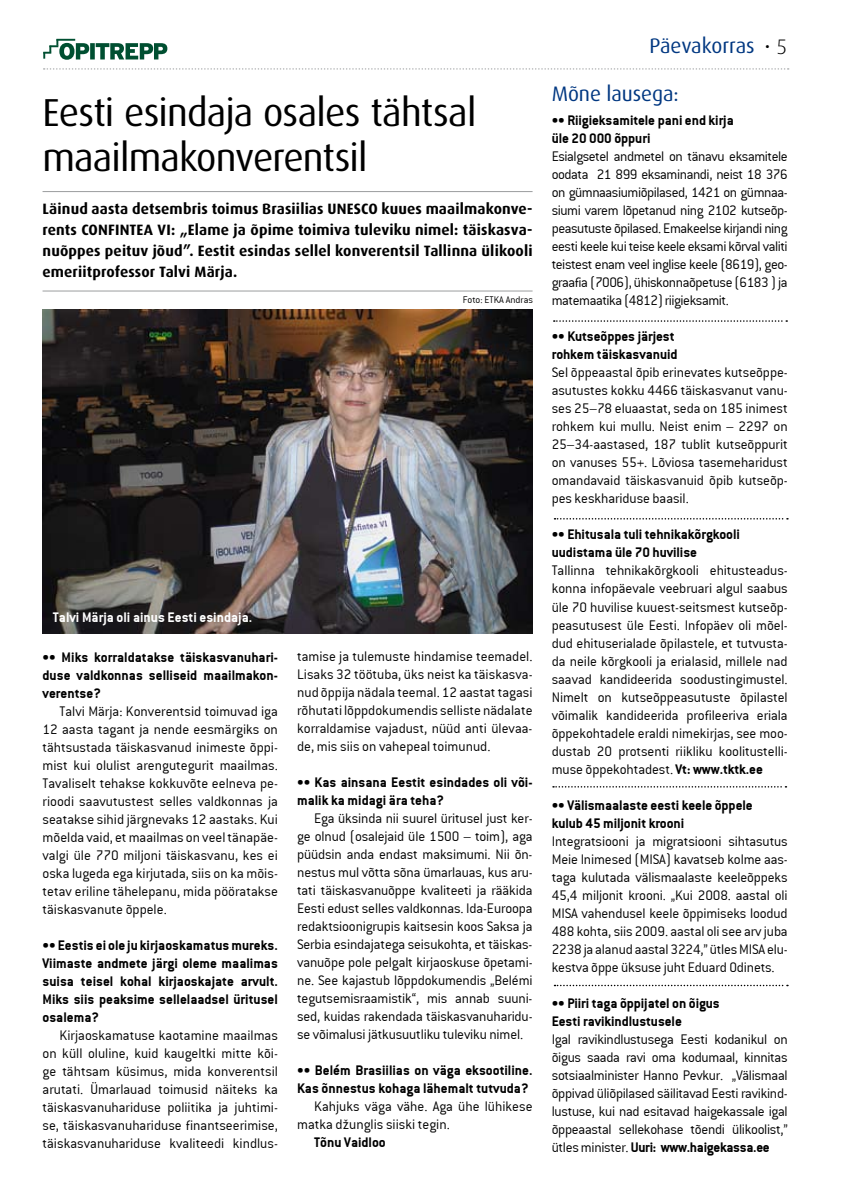
<style>
.page{position:relative;width:851px;height:1191px;background:#fff}
.page>*{position:absolute;margin:0;border:0;box-sizing:border-box;transform-origin:0 0}
.t1{font:39px/45px "Dax";letter-spacing:-.02em;color:#000}
.t2{font:21px "Dax";letter-spacing:-.005em;color:#003781}
.t3{font:15px/18px "Conduit ITCTT Light";letter-spacing:-.005em;color:#000;text-align:justify}
.t4{font:15px/18px "Conduit ITCTT Bold";letter-spacing:-.005em;color:#000}
.t5{font:700 15px/21px "Dax";letter-spacing:.01em;color:#000;text-align:justify}
.t6{font:15px "Conduit ITCTT Bold";color:#fff}
.t7{font:10.5px "Conduit ITCTT Light";color:#000}
.s1{font-weight:300;color:#000}
.s2{font-family:"Conduit ITCTT Bold"}
.s3{font-family:"Conduit ITCTT Light"}
</style>
<div class="page">
<svg style="left:44px;top:68px;width:744px;height:2px"></svg>
<svg style="left:43px;top:39px;width:124px;height:21px"></svg>
<img style="left:43px;top:309px;width:489px;height:324px">
<hr style="left:43px;top:191px;width:489px;height:1px;background:#9b9d9e">
<hr style="left:43px;top:291px;width:489px;height:1px;background:#9b9d9e">
<svg style="left:553px;top:320px;width:234px;height:2px"></svg>
<svg style="left:554px;top:518px;width:233px;height:1px"></svg>
<svg style="left:553px;top:786px;width:233px;height:1px"></svg>
<svg style="left:554px;top:984px;width:233px;height:2px"></svg>
<h1 class="t1" style="left:43px;top:91px;width:435px">Eesti esindaja osales tähtsal maailmakonverentsil</h1>
<p class="t5" style="left:43px;top:198px;width:491px">Läinud aasta detsembris toimus Brasiilias UNESCO kuues maailmakonve&shy;rents CONFINTEA VI: „Elame ja õpime toimiva tuleviku nimel: täiskasva&shy;nuõppes peituv jõud”. Eestit esindas sellel konverentsil Tallinna ülikooli emeriitprofessor Talvi Märja.</p>
<p class="t7" style="left:463px;top:294px;width:72px">Foto: ETKA Andras</p>
<p class="t6" style="left:53px;top:608px;width:201px">Talvi Märja oli ainus Eesti esindaja.</p>
<p class="t4" style="left:43px;top:647px;width:237px;text-align:justify">•• Miks korraldatakse täiskasvanuhari&shy;duse valdkonnas selliseid maailmakon&shy;verentse?</p>
<p class="t3" style="left:43px;top:702px;width:237px;text-indent:17px">Talvi Märja: Konverentsid toimuvad iga 12 aasta tagant ja nende eesmärgiks on tähtsustada täiskasvanud inimeste õppi&shy;mist kui olulist arengutegurit maailmas.<br>Tavaliselt tehakse kokkuvõte eelneva pe&shy;rioodi saavutustest selles valdkonnas ja seatakse sihid järgnevaks 12 aastaks. Kui mõelda vaid, et maailmas on veel tänapäe&shy;valgi üle 770 miljoni täiskasvanu, kes ei oska lugeda ega kirjutada, siis on ka mõis&shy;tetav eriline tähelepanu, mida pööratakse täiskasvanute õppele.</p>
<p class="t4" style="left:43px;top:935px;width:237px;text-align:justify">•• Eestis ei ole ju kirjaoskamatus mureks.<br>Viimaste andmete järgi oleme maalimas suisa teisel kohal kirjaoskajate arvult.<br>Miks siis peaksime sellelaadsel üritusel osalema?</p>
<p class="t3" style="left:43px;top:1026px;width:237px;text-indent:17px">Kirjaoskamatuse kaotamine maailmas on küll oluline, kuid kaugeltki mitte kõi&shy;ge tähtsam küsimus, mida konverentsil arutati. Ümarlauad toimusid näiteks ka täiskasvanuhariduse poliitika ja juhtimi&shy;se, täiskasvanuhariduse finantseerimise, täiskasvanuhariduse kvaliteedi kindlus-</p>
<p class="t3" style="left:297px;top:647px;width:237px">tamise ja tulemuste hindamise teemadel.<br>Lisaks 32 töötuba, üks neist ka täiskasva&shy;nud õppija nädala teemal. 12 aastat tagasi rõhutati lõppdokumendis selliste nädalate korraldamise vajadust, nüüd anti ülevaa&shy;de, mis siis on vahepeal toimunud.</p>
<p class="t4" style="left:297px;top:773px;width:237px">•• Kas ainsana Eestit esindades oli või&shy;malik ka midagi ära teha?</p>
<p class="t3" style="left:297px;top:809px;width:237px;text-indent:17px">Ega üksinda nii suurel üritusel just ker&shy;ge olnud (osalejaid üle 1500 – toim), aga püüdsin anda endast maksimumi. Nii õn&shy;nestus mul võtta sõna ümarlauas, kus aru&shy;tati täiskasvanuõppe kvaliteeti ja rääkida Eesti edust selles valdkonnas. Ida-Euroopa redaktsioonigrupis kaitsesin koos Saksa ja Serbia esindajatega seisukohta, et täiskas&shy;vanuõpe pole pelgalt kirjaoskuse õpetami&shy;ne. See kajastub lõppdokumendis „Belémi tegutsemisraamistik“, mis annab suuni&shy;sed, kuidas rakendada täiskasvanuharidu&shy;se võimalusi jätkusuutliku tuleviku nimel.</p>
<p class="t4" style="left:297px;top:1061px;width:237px">•• Belém Brasiilias on väga eksootiline.<br>Kas õnnestus kohaga lähemalt tutvuda?</p>
<p class="t3" style="left:297px;top:1097px;width:237px;text-indent:17px">Kahjuks väga vähe. Aga ühe lühikese matka džunglis siiski tegin.</p>
<p class="t4" style="left:314px;top:1133px;width:73px">Tõnu Vaidloo</p>
<h2 class="t2" style="left:649px;top:35px;width:139px">Päevakorras <span class="s1">• 5</span></h2>
<h2 class="t2" style="left:551px;top:82px;width:128px">Mõne lausega:</h2>
<p class="t4" style="left:551px;top:111px;width:183px">•• Riigieksamitele pani end kirja üle 20 000 õppuri</p>
<p class="t3" style="left:551px;top:148px;width:237px">Esialgsetel andmetel on tänavu eksamitele oodata 21 899 eksaminandi, neist 18 376 on gümnaasiumiõpilased, 1421 on gümnaa&shy;siumi varem lõpetanud ning 2102 kutseõp&shy;peasutuste õpilased. Emakeelse kirjandi ning eesti keele kui teise keele eksami kõrval valiti teistest enam veel inglise keele (8619), geo&shy;graafia (7006), ühiskonnaõpetuse (6183 ) ja matemaatika (4812) riigieksamit.</p>
<p class="t4" style="left:551px;top:327px;width:127px">•• Kutseõppes järjest rohkem täiskasvanuid</p>
<p class="t3" style="left:551px;top:364px;width:237px">Sel õppeaastal õpib erinevates kutseõppe&shy;asutustes kokku 4466 täiskasvanut vanu&shy;ses 25–78 eluaastat, seda on 185 inimest rohkem kui mullu. Neist enim – 2297 on 25–34-aastased, 187 tublit kutseõppurit on vanuses 55+. Lõviosa tasemeharidust omandavaid täiskasvanuid õpib kutseõp&shy;pes keskhariduse baasil.</p>
<p class="t4" style="left:551px;top:525px;width:190px">•• Ehitusala tuli tehnikakõrgkooli uudistama üle 70 huvilise</p>
<p class="t3" style="left:551px;top:562px;width:237px">Tallinna tehnikakõrgkooli ehitusteadus&shy;konna infopäevale veebruari algul saabus üle 70 huvilise kuuest-seitsmest kutseõp&shy;peasutusest üle Eesti. Infopäev oli mõel&shy;dud ehituserialade õpilastele, et tutvusta&shy;da neile kõrgkooli ja erialasid, millele nad saavad kandideerida soodustingimustel.<br>Nimelt on kutseõppeasutuste õpilastel võimalik kandideerida profileeriva eriala õppekohtadele eraldi nimekirjas, see moo&shy;dustab 20 protsenti riikliku koolitustelli&shy;muse õppekohtadest. <span class="s2">Vt: www.tktk.ee</span></p>
<p class="t4" style="left:551px;top:795px;width:202px">•• Välismaalaste eesti keele õppele kulub 45 miljonit krooni</p>
<p class="t3" style="left:551px;top:832px;width:237px">Integratsiooni ja migratsiooni sihtasutus Meie Inimesed (MISA) kavatseb kolme aas&shy;taga kulutada välismaalaste keeleõppeks 45,4 miljonit krooni. „Kui 2008. aastal oli MISA vahendusel keele õppimiseks loodud 488 kohta, siis 2009. aastal oli see arv juba 2238 ja alanud aastal 3224,” ütles MISA elu&shy;kestva õppe üksuse juht Eduard Odinets.</p>
<p class="t4" style="left:551px;top:993px;width:170px">•• Piiri taga õppijatel on õigus<br>Eesti ravikindlustusele</p>
<p class="t3" style="left:551px;top:1030px;width:237px">Igal ravikindlustusega Eesti kodanikul on õigus saada ravi oma kodumaal, kinnitas sotsiaalminister Hanno Pevkur. „Välismaal õppivad üliõpilased säilitavad Eesti ravikind&shy;lustuse, kui nad esitavad haigekassale igal õppeaastal sellekohase tõendi ülikoolist,”</p>
<p class="t4" style="left:551px;top:1137px;width:219px"><span class="s3">ütles minister.</span> Uuri: www.haigekassa.ee</p>
</div>
